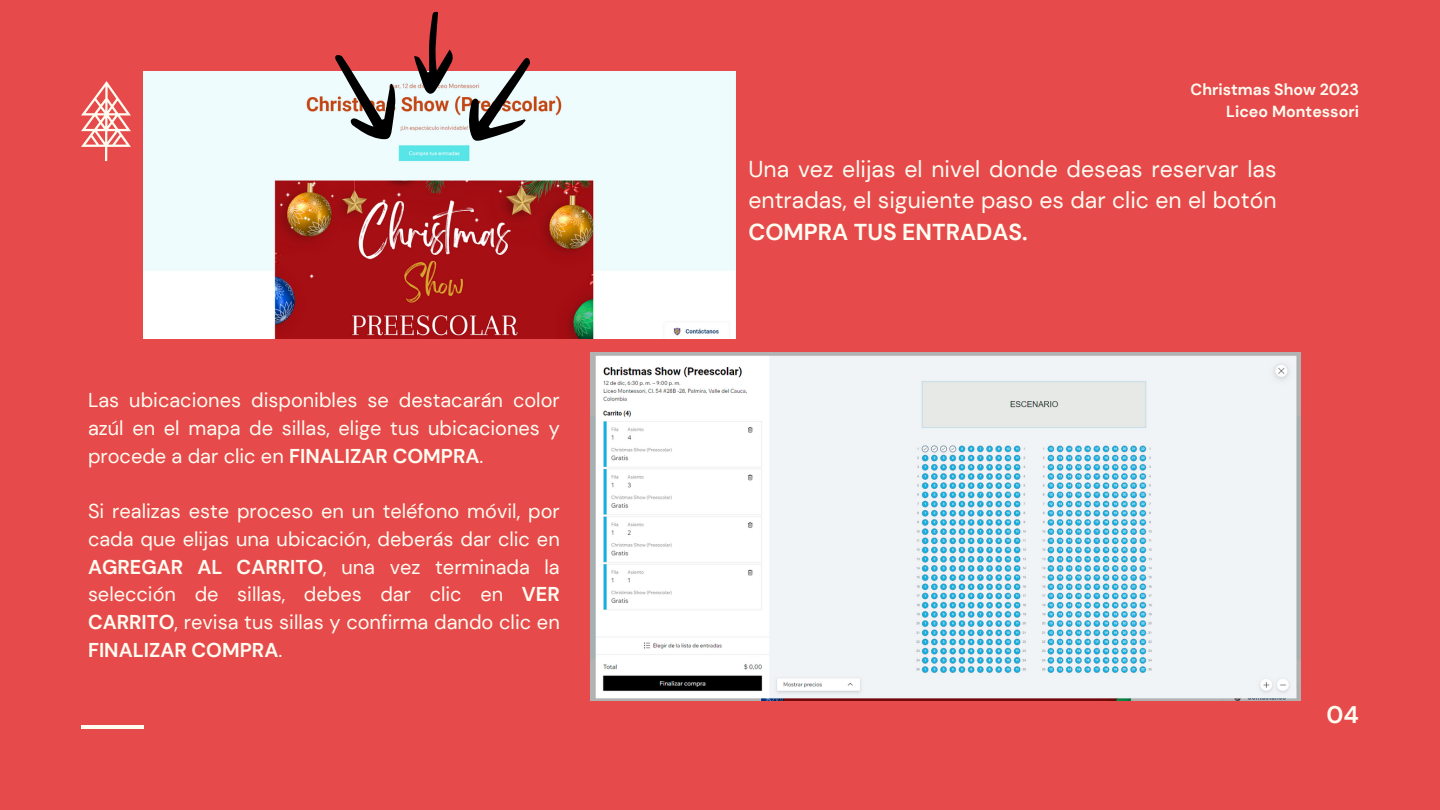
<style>
.page{position:relative;width:1440px;height:810px;background:#e64a4a}
.page>*{position:absolute;margin:0;border:0;box-sizing:border-box;transform-origin:0 0}
.t1{font:700 24px "DM Sans";color:#fffcf2}
.t2{font:23px/31.5px "DM Sans";color:#fffcf2;text-align:justify}
.t3{font:20px/27.8px "DM Sans";color:#fffcf2;text-align:justify}
.t4{font:700 16px "DM Sans";color:#fffcf2}
.s1{font-weight:700}
</style>
<div class="page">
<svg style="left:81px;top:81px;width:50px;height:80px"></svg>
<hr style="left:81px;top:725px;width:63px;height:4px;background:#fffcf2">
<img style="left:144px;top:71px;width:592px;height:267px">
<svg style="left:334px;top:11px;width:196px;height:131px"></svg>
<img style="left:590px;top:352px;width:710px;height:349px">
<p class="t3" style="left:88px;top:386px;width:473px">Las ubicaciones disponibles se destacarán color azúl en el mapa de sillas, elige tus ubicaciones y procede a dar clic en <span class="s1">FINALIZAR COMPRA</span>.</p>
<p class="t3" style="left:88px;top:497px;width:473px">Si realizas este proceso en un teléfono móvil, por cada que elijas una ubicación, deberás dar clic en <span class="s1">AGREGAR AL CARRITO</span>, una vez terminada la selección de sillas, debes dar clic en <span class="s1">VER CARRITO</span>, revisa tus sillas y confirma dando clic en <span class="s1">FINALIZAR COMPRA</span>.</p>
<p class="t4" style="left:1191px;top:79px;width:170px">Christmas Show 2023</p>
<p class="t4" style="left:1226px;top:101px;width:134px">Liceo Montessori</p>
<p class="t2" style="left:748px;top:153px;width:530px">Una vez elijas el nivel donde deseas reservar las entradas, el siguiente paso es dar clic en el botón <span class="s1">COMPRA TUS ENTRADAS.</span></p>
<p class="t1" style="left:1327px;top:699px;width:34px">04</p>
</div>
